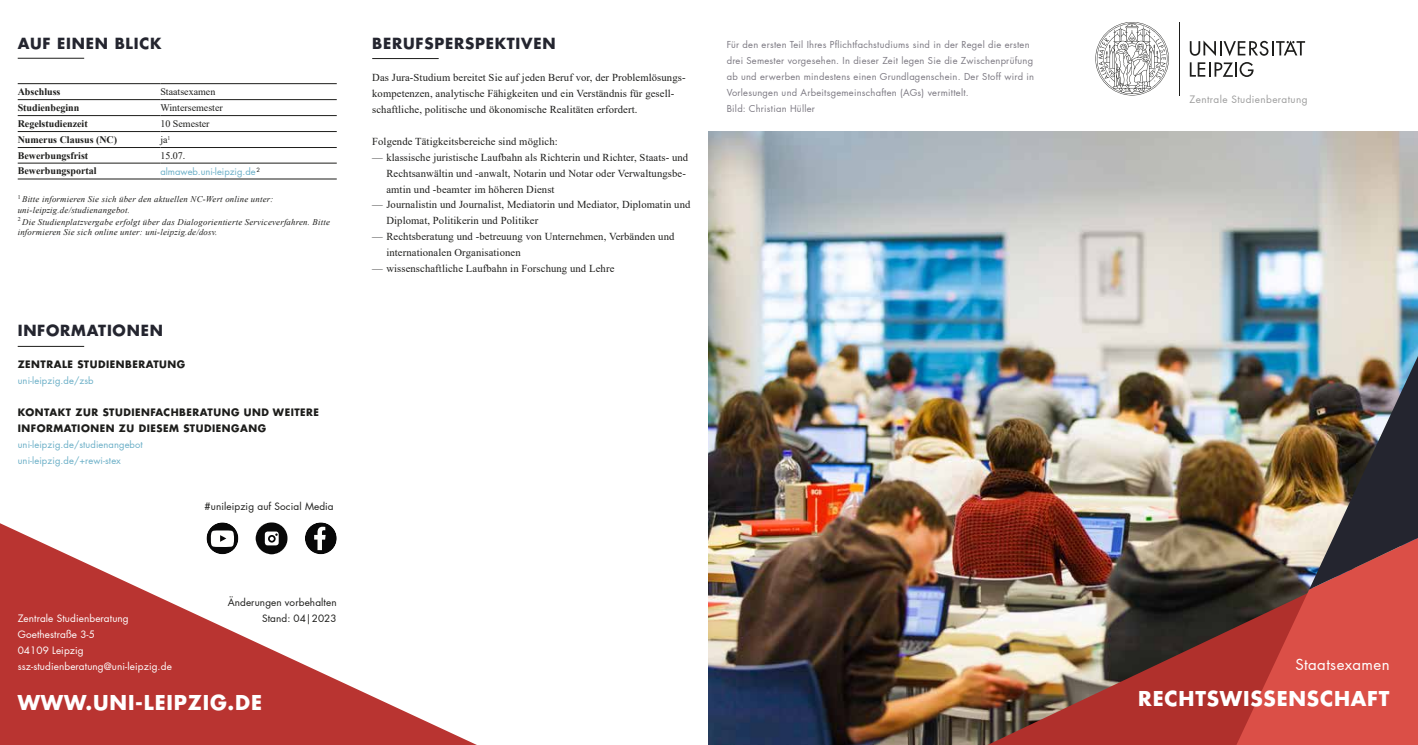
<style>
.page{position:relative;width:1418px;height:745px;background:#fff}
.page>*{position:absolute;margin:0;border:0;box-sizing:border-box;transform-origin:0 0}
.t1{font:700 20px "Futura LT Pro";letter-spacing:.04em;color:#fff}
.t2{font:700 15px "Futura LT Pro";letter-spacing:.05em;color:#24252f}
.t3{font:15px "Futura LT Pro";letter-spacing:.025em;color:#fff}
.t4{font:10.62px/16px "Times New Roman";letter-spacing:.01em;color:#1d1d1b}
.t5{font:700 10px/16px "Futura LT Pro";letter-spacing:.05em;color:#1d1d1b}
.t6{font:700 10px "Times New Roman";color:#1d1d1b}
.t7{font:10px/16px "Futura LT Pro";letter-spacing:.01em;color:#fff}
.t8{font:10px/16px "Futura LT Pro";letter-spacing:.01em;color:#1d1d1b;text-align:right}
.t9{font:10px "Times New Roman";color:#1d1d1b}
.t10{font:10px "Futura LT Pro";letter-spacing:.04em;color:#9d9d9d}
.t11{font:9.38px/16px "Futura LT Pro";letter-spacing:.025em;color:#7d7a83}
.t12{font:9.38px/16px "Futura LT Pro";letter-spacing:.01em;color:#6bafc7}
.t13{font:italic 8.75px/10.5px "Times New Roman";letter-spacing:.025em;color:#1d1d1b}
</style>
<div class="page">
<img style="left:709px;top:131px;width:708px;height:613px">
<img style="left:987px;top:540px;width:249px;height:204px">
<img style="left:1236px;top:356px;width:181px;height:388px">
<svg style="left:0;top:523px;width:475px;height:221px;fill:#b93431"></svg>
<svg style="left:1189px;top:40px;width:115px;height:16px"></svg>
<svg style="left:1189px;top:62px;width:64px;height:15px"></svg>
<hr style="left:1179px;top:22px;width:1px;height:73px;background:#1d1d1b">
<svg style="left:1095px;top:22px;width:73px;height:73px"></svg>
<hr style="left:372px;top:58px;width:66px;height:1px;background:#1d1d1b">
<hr style="left:18px;top:58px;width:66px;height:1px;background:#1d1d1b">
<svg style="left:18px;top:100px;width:319px;height:63px"></svg>
<hr style="left:18px;top:115px;width:142px;height:1px;background:#1d1d1b">
<hr style="left:160px;top:115px;width:177px;height:1px;background:#1d1d1b">
<hr style="left:18px;top:131px;width:142px;height:1px;background:#1d1d1b">
<hr style="left:160px;top:131px;width:177px;height:1px;background:#1d1d1b">
<hr style="left:18px;top:147px;width:142px;height:1px;background:#1d1d1b">
<hr style="left:160px;top:147px;width:177px;height:1px;background:#1d1d1b">
<hr style="left:18px;top:178px;width:142px;height:1px;background:#1d1d1b">
<hr style="left:160px;top:178px;width:177px;height:1px;background:#1d1d1b">
<hr style="left:18px;top:99px;width:142px;height:1px;background:#1d1d1b">
<hr style="left:160px;top:99px;width:177px;height:1px;background:#1d1d1b">
<hr style="left:18px;top:163px;width:142px;height:1px;background:#1d1d1b">
<hr style="left:160px;top:163px;width:177px;height:1px;background:#1d1d1b">
<hr style="left:18px;top:83px;width:142px;height:1px;background:#1d1d1b">
<hr style="left:160px;top:83px;width:177px;height:1px;background:#1d1d1b">
<hr style="left:18px;top:346px;width:66px;height:1px;background:#1d1d1b">
<div style="left:305px;top:522px;width:32px;height:32px;background:#080808;border-radius:50%"></div>
<svg style="left:314px;top:526px;width:11px;height:23px"></svg>
<div style="left:256px;top:522px;width:31px;height:32px;background:#080808;border-radius:50%"></div>
<div style="left:265px;top:531px;width:14px;height:14px;background:#fff;border-radius:3px"></div>
<svg style="left:268px;top:533px;width:10px;height:9px"></svg>
<div style="left:206px;top:522px;width:32px;height:32px;background:#080808;border-radius:50%"></div>
<svg style="left:210px;top:530px;width:24px;height:17px"></svg>
<h2 class="t2" style="left:18px;top:32px;width:145px">AUF EINEN BLICK</h2>
<p class="t6" style="left:18px;top:84px;width:44px">Abschluss</p>
<p class="t9" style="left:160px;top:85px;width:56px">Staatsexamen</p>
<p class="t6" style="left:18px;top:100px;width:63px">Studienbeginn</p>
<p class="t9" style="left:160px;top:101px;width:64px">Wintersemester</p>
<p class="t6" style="left:18px;top:116px;width:71px">Regelstudienzeit</p>
<p class="t9" style="left:160px;top:116px;width:51px">10 Semester</p>
<p class="t6" style="left:18px;top:132px;width:101px">Numerus Clausus (NC)</p>
<p class="t9" style="left:160px;top:132px;width:12px">ja<sup>1</sup></p>
<p class="t6" style="left:18px;top:148px;width:72px">Bewerbungsfrist</p>
<p class="t9" style="left:160px;top:148px;width:26px">15.07.</p>
<p class="t6" style="left:18px;top:164px;width:80px">Bewerbungsportal</p>
<p class="t12" style="left:160px;top:163px;width:101px">almaweb.uni-leipzig.de<sup>2</sup></p>
<p class="t13" style="left:18px;top:193px;width:257px"><sup>1</sup> Bitte informieren Sie sich über den aktuellen NC-Wert online unter: uni-leipzig.de/studienangebot.</p>
<p class="t13" style="left:18px;top:216px;width:314px"><sup>2</sup> Die Studienplatzvergabe erfolgt über das Dialogorientierte Serviceverfahren. Bitte informieren Sie sich online unter: uni-leipzig.de/dosv.</p>
<h2 class="t2" style="left:18px;top:319px;width:147px">INFORMATIONEN</h2>
<p class="t5" style="left:18px;top:356px;width:169px">ZENTRALE STUDIENBERATUNG</p>
<p class="t12" style="left:18px;top:372px;width:77px">uni-leipzig.de/zsb</p>
<p class="t5" style="left:18px;top:403px;width:303px">KONTAKT ZUR STUDIENFACHBERATUNG UND WEITERE<br>INFORMATIONEN ZU DIESEM STUDIENGANG</p>
<p class="t12" style="left:18px;top:436px;width:126px">uni-leipzig.de/studienangebot uni-leipzig.de/+rewi-stex</p>
<p class="t7" style="left:18px;top:610px;width:156px">Zentrale Studienberatung<br>Goethestraße 3-5<br>04109 Leipzig ssz-studienberatung@uni-leipzig.de</p>
<p class="t8" style="left:204px;top:498px;width:131px">#unileipzig auf Social Media</p>
<p class="t8" style="left:228px;top:594px;width:110px">Änderungen vorbehalten<br>Stand: 04|2023</p>
<h1 class="t1" style="left:18px;top:686px;width:246px">WWW.UNI-LEIPZIG.DE</h1>
<h2 class="t2" style="left:372px;top:32px;width:185px">BERUFSPERSPEKTIVEN</h2>
<p class="t4" style="left:372px;top:69px;width:315px">Das Jura-Studium bereitet Sie auf jeden Beruf vor, der Problemlösungs&shy;kompetenzen, analytische Fähigkeiten und ein Verständnis für gesell&shy;schaftliche, politische und ökonomische Realitäten erfordert.</p>
<p class="t4" style="left:372px;top:133px;width:187px">Folgende Tätigkeitsbereiche sind möglich:</p>
<p class="t4" style="left:386px;top:149px;width:303px;text-indent:-14px">— klassische juristische Laufbahn als Richterin und Richter, Staats- und<br>Rechtsanwältin und -anwalt, Notarin und Notar oder Verwaltungsbe&shy;amtin und -beamter im höheren Dienst</p>
<p class="t4" style="left:386px;top:196px;width:305px;text-indent:-14px">— Journalistin und Journalist, Mediatorin und Mediator, Diplomatin und<br>Diplomat, Politikerin und Politiker</p>
<p class="t4" style="left:386px;top:228px;width:289px;text-indent:-14px">— Rechtsberatung und -betreuung von Unternehmen, Verbänden und internationalen Organisationen</p>
<p class="t4" style="left:372px;top:260px;width:244px">— wissenschaftliche Laufbahn in Forschung und Lehre</p>
<p class="t11" style="left:726px;top:36px;width:309px">Für den ersten Teil Ihres Pflichtfachstudiums sind in der Regel die ersten drei Semester vorgesehen. In dieser Zeit legen Sie die Zwischenprüfung ab und erwerben mindestens einen Grundlagenschein. Der Stoff wird in Vorlesungen und Arbeitsgemeinschaften (AGs) vermittelt.<br>Bild: Christian Hüller</p>
<p class="t10" style="left:1189px;top:92px;width:119px">Zentrale Studienberatung</p>
<h2 class="t3" style="left:1295px;top:653px;width:96px">Staatsexamen</h2>
<h1 class="t1" style="left:1138px;top:682px;width:253px">RECHTSWISSENSCHAFT</h1>
</div>
